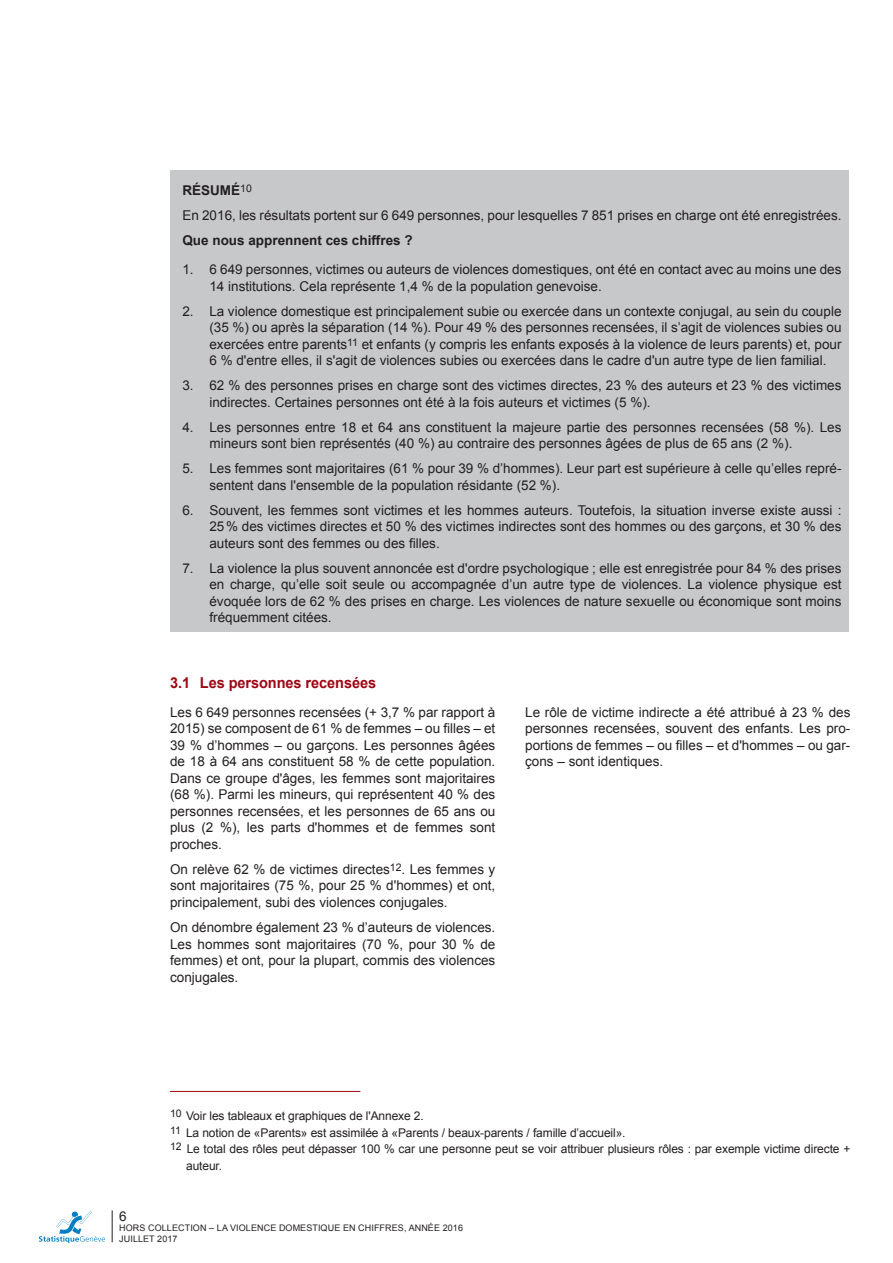
<style>
.page{position:relative;width:893px;height:1263px;background:#fff}
.page>*{position:absolute;margin:0;border:0;box-sizing:border-box;transform-origin:0 0}
.texte_-_texte_couran{font:700 15px "Arial";letter-spacing:-.005em;color:#9d0715}
.texte_-_texte_couran-2{font:13.5px/16.5px "Arial";color:#231f20;text-align:justify}
.texte_-_chapeau{font:700 13.5px "Arial";color:#231f20}
.texte_-_texte_couran-3{font:700 13.5px "Arial";color:#231f20}
.texte_-_texte_couran-4{font:12px/16.5px "Arial";letter-spacing:-.01em;color:#231f20}
.t1{font:9px/10.5px "Arial";letter-spacing:.01em;color:#231f20}
</style>
<div class="page">
<svg style="left:39px;top:1211px;width:66px;height:32px"></svg>
<hr style="left:112px;top:1210px;width:1px;height:32px;background:#231f20">
<hr style="left:170px;top:1091px;width:190px;height:1px;background:#9d0715">
<div style="left:170px;top:170px;width:679px;height:462px;background:#c7c8ca"></div>
<p class="texte_-_texte_couran-3" style="left:182px;top:181px;width:71px">RÉSUMÉ<sup>10</sup></p>
<p class="texte_-_texte_couran-2" style="left:182px;top:207px;width:661px">En 2016, les résultats portent sur 6 649 personnes, pour lesquelles 7 851 prises en charge ont été enregistrées.</p>
<p class="texte_-_chapeau" style="left:182px;top:231px;width:232px">Que nous apprennent ces chiffres ?</p>
<p class="texte_-_texte_couran-2" style="left:209px;top:261px;width:634px;text-indent:-27px">1. 6 649 personnes, victimes ou auteurs de violences domestiques, ont été en contact avec au moins une des<br>14 institutions. Cela représente 1,4 % de la population genevoise.</p>
<p class="texte_-_texte_couran-2" style="left:209px;top:303px;width:634px;text-indent:-27px">2. La violence domestique est principalement subie ou exercée dans un contexte conjugal, au sein du couple (35 %) ou après la séparation (14 %). Pour 49 % des personnes recensées, il s’agit de violences subies ou exercées entre parents<sup>11</sup> et enfants (y compris les enfants exposés à la violence de leurs parents) et, pour 6 % d'entre elles, il s'agit de violences subies ou exercées dans le cadre d'un autre type de lien familial.</p>
<p class="texte_-_texte_couran-2" style="left:209px;top:377px;width:634px;text-indent:-27px">3. 62 % des personnes prises en charge sont des victimes directes, 23 % des auteurs et 23 % des victimes indirectes. Certaines personnes ont été à la fois auteurs et victimes (5 %).</p>
<p class="texte_-_texte_couran-2" style="left:209px;top:419px;width:634px;text-indent:-27px">4. Les personnes entre 18 et 64 ans constituent la majeure partie des personnes recensées (58 %). Les mineurs sont bien représentés (40 %) au contraire des personnes âgées de plus de 65 ans (2 %).</p>
<p class="texte_-_texte_couran-2" style="left:209px;top:460px;width:634px;text-indent:-27px">5. Les femmes sont majoritaires (61 % pour 39 % d’hommes). Leur part est supérieure à celle qu’elles repré&shy;sentent dans l'ensemble de la population résidante (52 %).</p>
<p class="texte_-_texte_couran-2" style="left:209px;top:502px;width:634px;text-indent:-27px">6. Souvent, les femmes sont victimes et les hommes auteurs. Toutefois, la situation inverse existe aussi :<br>25% des victimes directes et 50 % des victimes indirectes sont des hommes ou des garçons, et 30 % des auteurs sont des femmes ou des filles.</p>
<p class="texte_-_texte_couran-2" style="left:209px;top:560px;width:634px;text-indent:-27px">7. La violence la plus souvent annoncée est d'ordre psychologique ; elle est enregistrée pour 84 % des prises en charge, qu’elle soit seule ou accompagnée d’un autre type de violences. La violence physique est évoquée lors de 62 % des prises en charge. Les violences de nature sexuelle ou économique sont moins fréquemment citées.</p>
<p class="texte_-_texte_couran" style="left:170px;top:672px;width:208px">3.1 Les personnes recensées</p>
<p class="texte_-_texte_couran-2" style="left:170px;top:704px;width:327px">Les 6 649 personnes recensées (+ 3,7 % par rapport à 2015) se composent de 61 % de femmes – ou filles – et 39 % d’hommes – ou garçons. Les personnes âgées de 18 à 64 ans constituent 58 % de cette population.<br>Dans ce groupe d'âges, les femmes sont majoritaires (68 %). Parmi les mineurs, qui représentent 40 % des personnes recensées, et les personnes de 65 ans ou plus (2 %), les parts d'hommes et de femmes sont proches.</p>
<p class="texte_-_texte_couran-2" style="left:170px;top:861px;width:327px">On relève 62 % de victimes directes<sup>12</sup>. Les femmes y sont majoritaires (75 %, pour 25 % d'hommes) et ont, principalement, subi des violences conjugales.</p>
<p class="texte_-_texte_couran-2" style="left:170px;top:919px;width:327px">On dénombre également 23 % d’auteurs de violences.<br>Les hommes sont majoritaires (70 %, pour 30 % de femmes) et ont, pour la plupart, commis des violences conjugales.</p>
<p class="texte_-_texte_couran-2" style="left:525px;top:704px;width:327px">Le rôle de victime indirecte a été attribué à 23 % des personnes recensées, souvent des enfants. Les pro&shy;portions de femmes – ou filles – et d'hommes – ou gar&shy;çons – sont identiques.</p>
<p class="texte_-_texte_couran-4" style="left:170px;top:1108px;width:255px"><sup>10</sup> Voir les tableaux et graphiques de l'Annexe 2.</p>
<p class="texte_-_texte_couran-4" style="left:170px;top:1124px;width:457px"><sup>11</sup> La notion de «Parents» est assimilée à «Parents / beaux-parents / famille d’accueil».</p>
<p class="texte_-_texte_couran-4" style="left:186px;top:1141px;width:666px;text-indent:-16px"><sup>12</sup> Le total des rôles peut dépasser 100 % car une personne peut se voir attribuer plusieurs rôles : par exemple victime directe + auteur.</p>
<p class="texte_-_texte_couran-2" style="left:119px;top:1208px;width:9px">6</p>
<p class="t1" style="left:119px;top:1223px;width:345px">HORS COLLECTION – LA VIOLENCE DOMESTIQUE EN CHIFFRES, ANNÉE 2016<br>JUILLET 2017</p>
</div>
